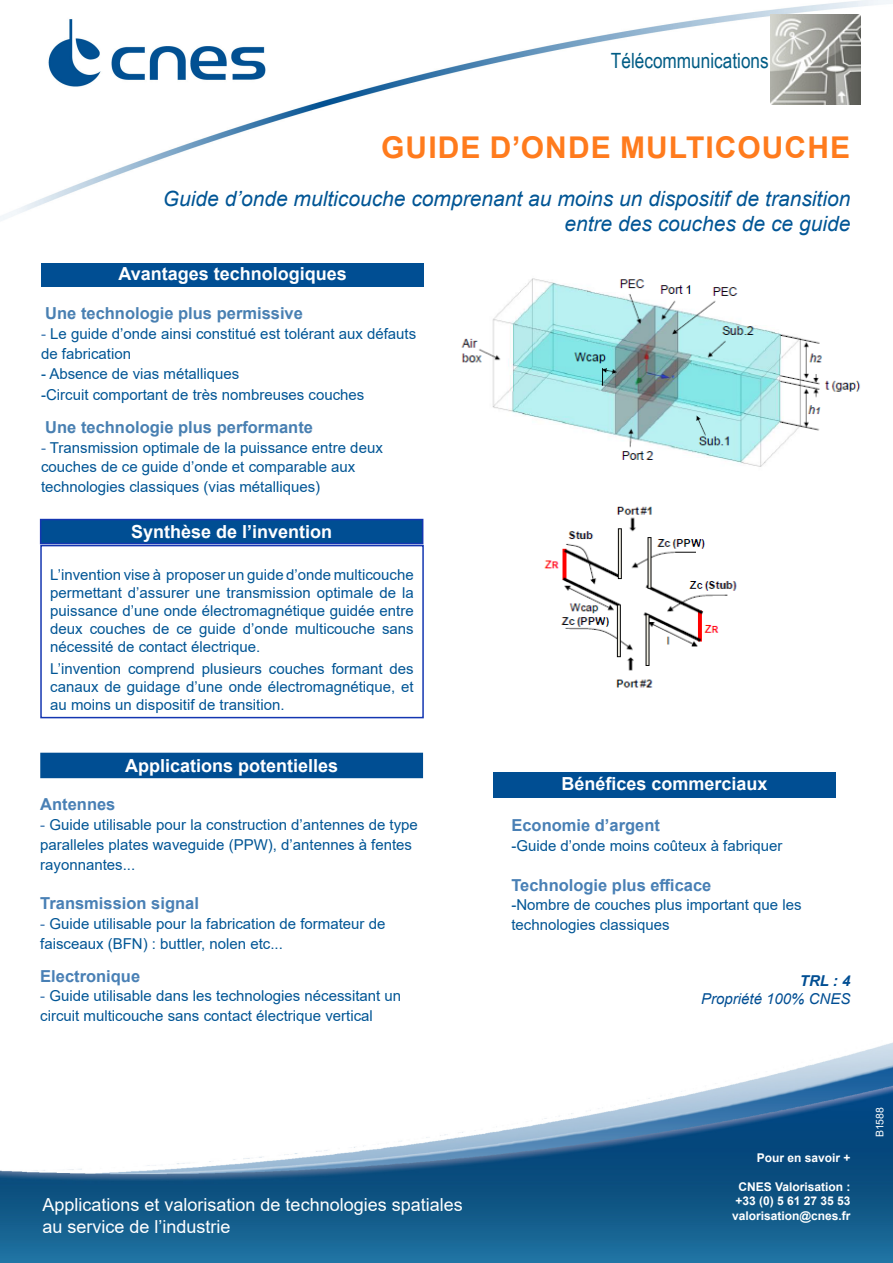
<style>
.page{position:relative;width:893px;height:1263px;background:#fff}
.page>*{position:absolute;margin:0;border:0;box-sizing:border-box;transform-origin:0 0}
.t1{font:700 30px "Arial";letter-spacing:.035em;color:#ff7b1d}
.t2{font:italic 21px/25.2px "Arial";color:#005595;text-align:right}
.t3{font:21px "Arial Narrow";color:#005c85}
.t4{font:700 18px "Arial";color:#fff}
.t5{font:18px "Arial";color:#fff}
.Inters{font:700 16.5px "Arial";color:#4980b2}
.Texte{font:700 16.5px "Arial";color:#4980b5}
.Inters-2{font:700 16.5px "Arial";color:#4980b5}
.Texte-2{font:15px/19.8px "Arial";color:#005595}
.t6{font:italic 15px "Arial";color:#004e93}
.t7{font:italic 700 15px "Arial";color:#004e93}
.t8{font:700 12px "Arial";color:#fff}
.t9{font:10.5px "Arial";color:#fff}
.s1{color:#4980b5}
</style>
<div class="page">
<img style="left:0;top:0;width:893px;height:1263px">
<div style="left:40px;top:545px;width:384px;height:173px;border:2px solid #1436b1"></div>
<div style="left:41px;top:519px;width:382px;height:25px;background:#004e93"></div>
<div style="left:40px;top:519px;width:383px;height:25px;border:2px solid #1436b1"></div>
<div style="left:41px;top:263px;width:383px;height:24px;background:#004e93"></div>
<div style="left:493px;top:772px;width:343px;height:26px;background:#004e93"></div>
<div style="left:41px;top:753px;width:381px;height:24px;background:#004e93"></div>
<div style="left:40px;top:753px;width:383px;height:25px;border:2px solid #004e93"></div>
<img style="left:771px;top:15px;width:90px;height:90px">
<img style="left:435px;top:252px;width:432px;height:454px">
<p class="t3" style="left:611px;top:45px;width:159px">Télécommunications</p>
<p class="t1" style="left:381px;top:127px;width:470px">GUIDE D’ONDE MULTICOUCHE</p>
<p class="t2" style="left:163px;top:186px;width:689px">Guide d’onde multicouche comprenant au moins un dispositif de transition entre des couches de ce guide</p>
<p class="t4" style="left:119px;top:261px;width:230px">Avantages technologiques</p>
<p class="Inters" style="left:45px;top:302px;width:259px">Une technologie plus permissive</p>
<p class="Texte-2" style="left:41px;top:324px;width:377px"><span class="s1">-</span> Le guide d’onde ainsi constitué est tolérant aux défauts de fabrication</p>
<p class="Texte-2" style="left:41px;top:363px;width:200px">- Absence de vias métalliques</p>
<p class="Texte-2" style="left:41px;top:385px;width:325px">-Circuit comportant de très nombreuses couches</p>
<p class="Inters" style="left:45px;top:415px;width:269px">Une technologie plus performante</p>
<p class="Texte-2" style="left:41px;top:437px;width:343px"><span class="s1">-</span> Transmission optimale de la puissance entre deux couches de ce guide d’onde et comparable aux technologies classiques (vias métalliques)</p>
<p class="t4" style="left:131px;top:519px;width:203px">Synthèse de l’invention</p>
<p class="Texte-2" style="left:50px;top:565px;width:365px;line-height:18px;text-align:justify">L’invention vise à proposer un guide d’onde multicouche permettant d’assurer une transmission optimale de la puissance d’une onde électromagnétique guidée entre deux couches de ce guide d’onde multicouche sans nécessité de contact électrique.</p>
<p class="Texte-2" style="left:50px;top:659px;width:365px;line-height:18px;text-align:justify">L’invention comprend plusieurs couches formant des canaux de guidage d’une onde électromagnétique, et au moins un dispositif de transition.</p>
<p class="t4" style="left:125px;top:752px;width:215px">Applications potentielles</p>
<p class="Inters-2" style="left:40px;top:793px;width:77px">Antennes</p>
<p class="Texte-2" style="left:40px;top:815px;width:379px"><span class="s1">-</span> Guide utilisable pour la construction d’antennes de type paralleles plates waveguide (PPW), d’antennes à fentes rayonnantes...</p>
<p class="Texte" style="left:40px;top:892px;width:160px">Transmission signal</p>
<p class="Texte-2" style="left:40px;top:914px;width:347px"><span class="s1">-</span> Guide utilisable pour la fabrication de formateur de faisceaux (BFN) : buttler, nolen etc...</p>
<p class="Inters-2" style="left:40px;top:964px;width:101px">Electronique</p>
<p class="Texte-2" style="left:40px;top:986px;width:363px"><span class="s1">-</span> Guide utilisable dans les technologies nécessitant un circuit multicouche sans contact électrique vertical</p>
<p class="t4" style="left:561px;top:771px;width:208px">Bénéfices commerciaux</p>
<p class="Texte" style="left:511px;top:814px;width:150px">Economie d’argent</p>
<p class="Texte-2" style="left:511px;top:836px;width:272px">-Guide d’onde moins coûteux à fabriquer</p>
<p class="Texte" style="left:511px;top:873px;width:202px">Technologie plus efficace</p>
<p class="Texte-2" style="left:511px;top:895px;width:292px">-Nombre de couches plus important que les technologies classiques</p>
<p class="t7" style="left:800px;top:971px;width:52px">TRL : 4</p>
<p class="t6" style="left:701px;top:989px;width:151px">Propriété 100% CNES</p>
<p class="t5" style="left:43px;top:1193px;width:422px">Applications et valorisation de technologies spatiales</p>
<p class="t5" style="left:43px;top:1214px;width:190px">au service de l’industrie</p>
<p class="t8" style="left:757px;top:1149px;width:95px">Pour en savoir +</p>
<p class="t8" style="left:738px;top:1178px;width:114px">CNES Valorisation :</p>
<p class="t8" style="left:735px;top:1193px;width:117px">+33 (0) 5 61 27 35 53</p>
<p class="t8" style="left:732px;top:1207px;width:120px">valorisation@cnes.fr</p>
<p class="t9" style="left:873px;top:1137px;width:32px;rotate:-90deg">B1588</p>
</div>
